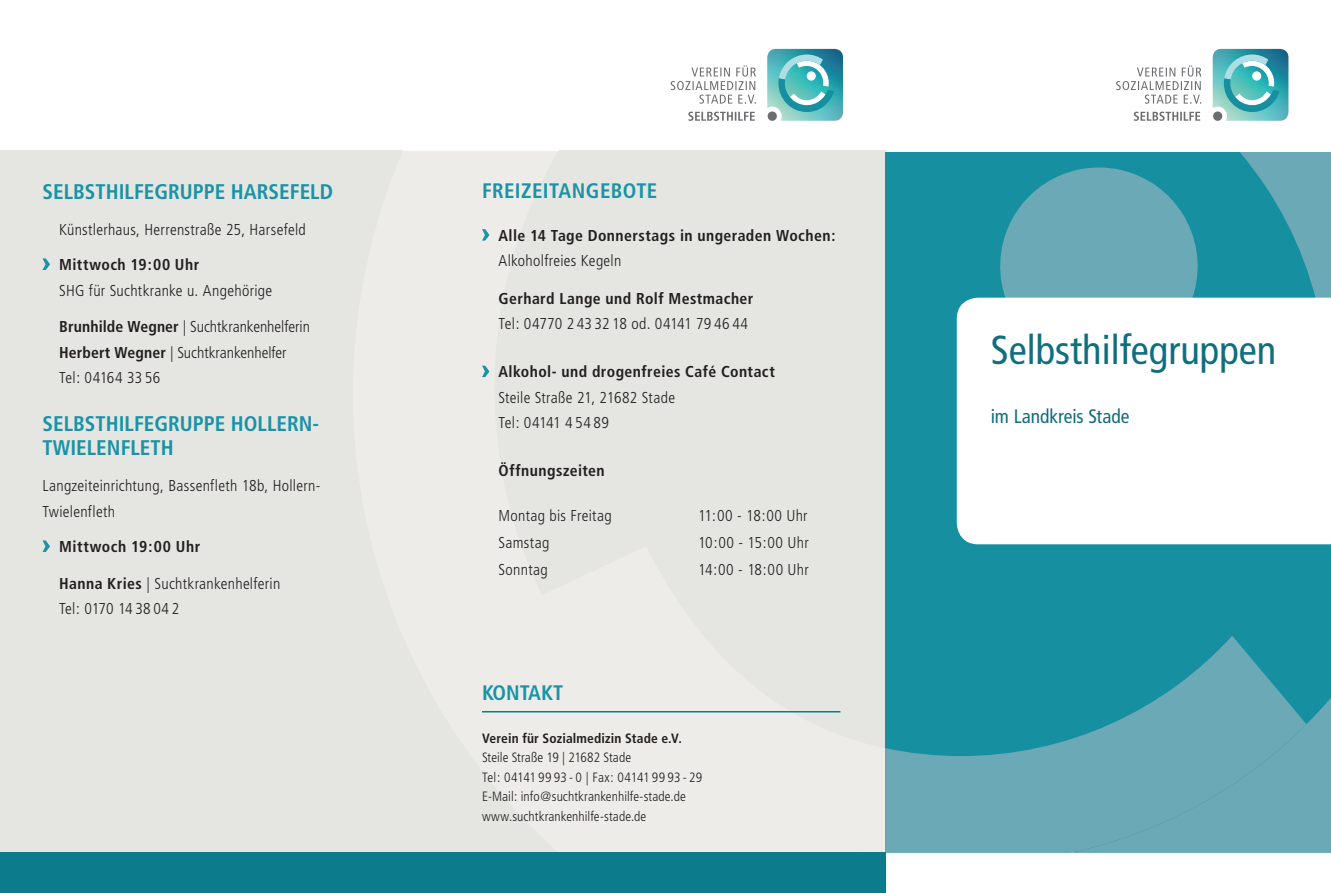
<style>
.page{position:relative;width:1331px;height:893px;background:#fff}
.page>*{position:absolute;margin:0;border:0;box-sizing:border-box;transform-origin:0 0}
.t1{font:condensed 40.5px "Frutiger";color:#106e7d}
.t2{font:700 condensed 21.15px/24px "Frutiger";color:#1993a7}
.t3{font:700 condensed 21px "Frutiger";letter-spacing:.015em;color:#1993a7}
.t4{font:condensed 19.5px "Frutiger";letter-spacing:-.005em;color:#106e7d}
.t5{font:300 condensed 15.75px/25.5px "Frutiger";letter-spacing:.015em;color:#231f20}
.t6{font:700 condensed 15.75px "Frutiger";letter-spacing:.025em;color:#231f20}
.t7{font:300 condensed 13.5px/19.5px "Frutiger";letter-spacing:.005em;color:#231f20}
.t8{font:700 condensed 13.5px "Frutiger";letter-spacing:.01em;color:#231f20}
.s1{font-weight:700}
</style>
<div class="page">
<div style="left:0;top:151px;width:885px;height:708px;background:#e5e6e1"></div>
<div style="left:885px;top:152px;width:446px;height:701px;background:#1690a1"></div>
<svg style="left:1159px;top:636px;width:125px;height:62px"></svg>
<svg style="left:1239px;top:152px;width:92px;height:146px"></svg>
<svg style="left:558px;top:48px;width:731px;height:103px"></svg>
<svg style="left:565px;top:698px;width:766px;height:195px"></svg>
<svg style="left:990px;top:167px;width:217px;height:131px"></svg>
<hr style="left:482px;top:711px;width:358px;height:1px;background:#0c7b8b">
<div style="left:0;top:853px;width:885px;height:40px;background:#0c7b8b"></div>
<img style="left:1213px;top:49px;width:75px;height:72px">
<svg style="left:1116px;top:65px;width:85px;height:39px"></svg>
<svg style="left:1134px;top:112px;width:66px;height:9px"></svg>
<svg style="left:1224px;top:54px;width:55px;height:58px;background:#5fbbbf"></svg>
<div style="left:1252px;top:71px;width:9px;height:10px;background:#fff;border-radius:50%"></div>
<div style="left:1213px;top:111px;width:9px;height:10px;background:#6c6d70;border-radius:50%"></div>
<img style="left:767px;top:49px;width:76px;height:72px">
<svg style="left:671px;top:65px;width:85px;height:39px"></svg>
<svg style="left:688px;top:112px;width:67px;height:9px"></svg>
<svg style="left:778px;top:54px;width:56px;height:58px;background:#5ebabf"></svg>
<div style="left:807px;top:71px;width:9px;height:10px;background:#fff;border-radius:50%"></div>
<div style="left:768px;top:111px;width:9px;height:10px;background:#6c6d70;border-radius:50%"></div>
<svg style="left:482px;top:229px;width:7px;height:12px"></svg>
<svg style="left:482px;top:366px;width:7px;height:11px"></svg>
<svg style="left:43px;top:258px;width:7px;height:12px"></svg>
<svg style="left:43px;top:540px;width:7px;height:12px"></svg>
<div style="left:957px;top:298px;width:374px;height:246px;background:#fff"></div>
<h2 class="t2" style="left:43px;top:179px;width:292px">SELBSTHILFEGRUPPE HARSEFELD</h2>
<p class="t5" style="left:59px;top:217px;width:248px">Künstlerhaus, Herrenstraße 25, Harsefeld</p>
<p class="t6" style="left:59px;top:255px;width:142px">Mittwoch 19:00 Uhr</p>
<p class="t5" style="left:59px;top:278px;width:215px">SHG für Suchtkranke u. Angehörige</p>
<p class="t5" style="left:59px;top:314px;width:252px"><span class="s1">Brunhilde Wegner</span> | Suchtkrankenhelferin<br><span class="s1">Herbert Wegner</span> | Suchtkrankenhelfer<br>Tel: 04164 33 56</p>
<h2 class="t2" style="left:43px;top:412px;width:278px">SELBSTHILFEGRUPPE HOLLERN-<br>TWIELENFLETH</h2>
<p class="t5" style="left:43px;top:473px;width:279px">Langzeiteinrichtung, Bassenfleth 18b, Hollern-<br>Twielenfleth</p>
<p class="t6" style="left:59px;top:537px;width:143px">Mittwoch 19:00 Uhr</p>
<p class="t5" style="left:59px;top:571px;width:223px"><span class="s1">Hanna Kries</span> | Suchtkrankenhelferin<br>Tel: 0170 14 38 04 2</p>
<h3 class="t3" style="left:482px;top:178px;width:177px">FREIZEITANGEBOTE</h3>
<p class="t6" style="left:498px;top:226px;width:339px">Alle 14 Tage Donnerstags in ungeraden Wochen:</p>
<p class="t5" style="left:498px;top:248px;width:124px">Alkoholfreies Kegeln</p>
<p class="t6" style="left:498px;top:289px;width:256px">Gerhard Lange und Rolf Mestmacher</p>
<p class="t5" style="left:498px;top:311px;width:251px">Tel: 04770 2 43 32 18 od. 04141 79 46 44</p>
<p class="t6" style="left:498px;top:362px;width:278px">Alkohol- und drogenfreies Café Contact</p>
<p class="t5" style="left:498px;top:385px;width:178px">Steile Straße 21, 21682 Stade<br>Tel: 04141 4 54 89</p>
<p class="t6" style="left:498px;top:461px;width:108px">Öffnungszeiten</p>
<p class="t5" style="left:498px;top:503px;width:115px">Montag bis Freitag</p>
<p class="t5" style="left:698px;top:503px;width:111px">11:00 - 18:00 Uhr</p>
<p class="t5" style="left:498px;top:530px;width:52px">Samstag</p>
<p class="t5" style="left:698px;top:530px;width:112px">10:00 - 15:00 Uhr</p>
<p class="t5" style="left:498px;top:557px;width:51px">Sonntag</p>
<p class="t5" style="left:698px;top:557px;width:112px">14:00 - 18:00 Uhr</p>
<h3 class="t3" style="left:482px;top:680px;width:83px">KONTAKT</h3>
<p class="t8" style="left:482px;top:730px;width:201px">Verein für Sozialmedizin Stade e.V.</p>
<p class="t7" style="left:482px;top:748px;width:222px">Steile Straße 19 | 21682 Stade<br>Tel: 04141 99 93 - 0 | Fax: 04141 99 93 - 29<br>E-Mail: info@suchtkrankenhilfe-stade.de www.suchtkrankenhilfe-stade.de</p>
<h1 class="t1" style="left:991px;top:327px;width:287px">Selbsthilfegruppen</h1>
<p class="t4" style="left:991px;top:405px;width:140px">im Landkreis Stade</p>
</div>
